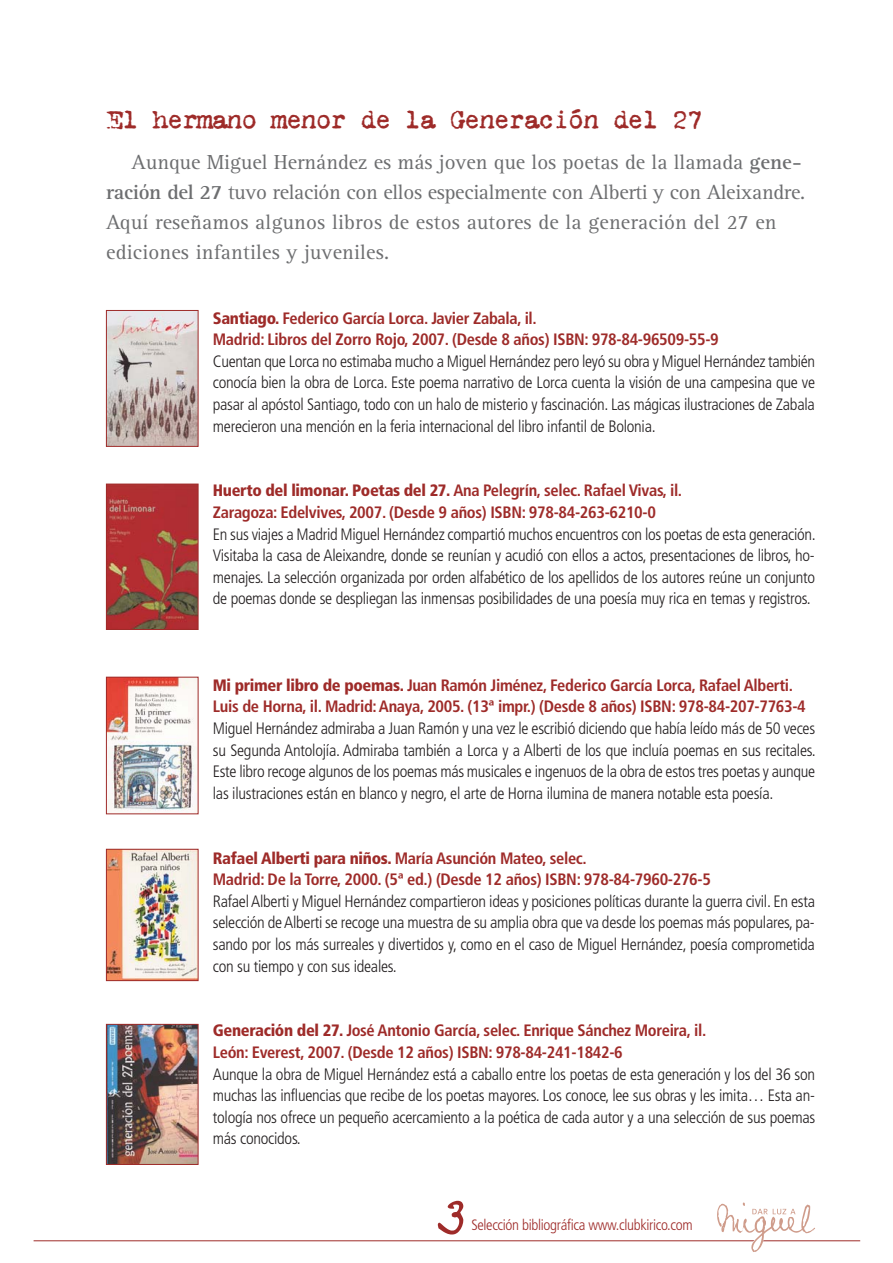
<style>
.page{position:relative;width:893px;height:1263px;background:#fff}
.page>*{position:absolute;margin:0;border:0;box-sizing:border-box;transform-origin:0 0}
.t1{font:27px "VT Portable Remington";letter-spacing:-.05em;color:#9e2b29}
.t2{font:21px/30px "Rotis Serif Std";color:#6d6e70}
.t3{font:300 condensed 16.5px/21.6px "Frutiger";letter-spacing:-.015em;color:#231f20;text-align:justify}
.t4{font:700 condensed 16.5px/21.6px "Frutiger";letter-spacing:-.02em;color:#9e2b29}
.t5{font:300 condensed 15px "Frutiger";letter-spacing:-.02em;color:#9e2b29}
.s1{font-weight:700}
.s2{font-weight:900}
</style>
<div class="page">
<img style="left:108px;top:312px;width:88px;height:133px">
<div style="left:106px;top:310px;width:92px;height:137px;border:1px solid #9e2b29"></div>
<img style="left:108px;top:486px;width:88px;height:142px">
<div style="left:106px;top:484px;width:92px;height:146px;border:1px solid #9e2b29"></div>
<img style="left:108px;top:679px;width:88px;height:133px">
<div style="left:106px;top:677px;width:92px;height:137px;border:1px solid #9e2b29"></div>
<img style="left:108px;top:851px;width:88px;height:128px">
<div style="left:106px;top:849px;width:92px;height:132px;border:1px solid #9e2b29"></div>
<img style="left:108px;top:1026px;width:88px;height:137px">
<div style="left:106px;top:1024px;width:92px;height:141px;border:1px solid #9e2b29"></div>
<svg style="left:438px;top:1201px;width:25px;height:34px"></svg>
<hr style="left:34px;top:1241px;width:826px;height:1px;background:#9e2b29">
<svg style="left:717px;top:1202px;width:98px;height:50px"></svg>
<h1 class="t1" style="left:107px;top:111px;width:597px">El hermano menor de la Generación del 27</h1>
<p class="t2" style="left:106px;top:149px;width:700px;text-indent:26px">Aunque Miguel Hernández es más joven que los poetas de la llamada <span class="s1">gene&shy;ración del 27</span> tuvo relación con ellos especialmente con Alberti y con Aleixandre.<br>Aquí reseñamos algunos libros de estos autores de la generación del 27 en ediciones infantiles y juveniles.</p>
<p class="t4" style="left:213px;top:308px;width:507px"><span class="s2">Santiago.</span> Federico García Lorca. Javier Zabala, il.<br>Madrid: Libros del Zorro Rojo, 2007. (Desde 8 años) ISBN: 978-84-96509-55-9</p>
<p class="t3" style="left:213px;top:352px;width:604px">Cuentan que Lorca no estimaba mucho a Miguel Hernández pero leyó su obra y Miguel Hernández también conocía bien la obra de Lorca. Este poema narrativo de Lorca cuenta la visión de una campesina que ve pasar al apóstol Santiago, todo con un halo de misterio y fascinación. Las mágicas ilustraciones de Zabala merecieron una mención en la feria internacional del libro infantil de Bolonia.</p>
<p class="t4" style="left:213px;top:481px;width:471px"><span class="s2">Huerto del limonar. Poetas del 27.</span> Ana Pelegrín, selec. Rafael Vivas, il.<br>Zaragoza: Edelvives, 2007. (Desde 9 años) ISBN: 978-84-263-6210-0</p>
<p class="t3" style="left:213px;top:524px;width:604px">En sus viajes a Madrid Miguel Hernández compartió muchos encuentros con los poetas de esta generación.<br>Visitaba la casa de Aleixandre, donde se reunían y acudió con ellos a actos, presentaciones de libros, ho&shy;menajes. La selección organizada por orden alfabético de los apellidos de los autores reúne un conjunto de poemas donde se despliegan las inmensas posibilidades de una poesía muy rica en temas y registros.</p>
<p class="t4" style="left:213px;top:676px;width:594px"><span class="s2">Mi primer libro de poemas.</span> Juan Ramón Jiménez, Federico García Lorca, Rafael Alberti.<br>Luis de Horna, il. Madrid: Anaya, 2005. (13ª impr.) (Desde 8 años) ISBN: 978-84-207-7763-4</p>
<p class="t3" style="left:213px;top:719px;width:604px">Miguel Hernández admiraba a Juan Ramón y una vez le escribió diciendo que había leído más de 50 veces su Segunda Antolojía. Admiraba también a Lorca y a Alberti de los que incluía poemas en sus recitales.<br>Este libro recoge algunos de los poemas más musicales e ingenuos de la obra de estos tres poetas y aunque las ilustraciones están en blanco y negro, el arte de Horna ilumina de manera notable esta poesía.</p>
<p class="t4" style="left:213px;top:848px;width:500px"><span class="s2">Rafael Alberti para niños.</span> María Asunción Mateo, selec.<br>Madrid: De la Torre, 2000. (5ª ed.) (Desde 12 años) ISBN: 978-84-7960-276-5</p>
<p class="t3" style="left:213px;top:892px;width:604px">Rafael Alberti y Miguel Hernández compartieron ideas y posiciones políticas durante la guerra civil. En esta selección de Alberti se recoge una muestra de su amplia obra que va desde los poemas más populares, pa&shy;sando por los más surreales y divertidos y, como en el caso de Miguel Hernández, poesía comprometida con su tiempo y con sus ideales.</p>
<p class="t4" style="left:213px;top:1021px;width:495px"><span class="s2">Generación del 27.</span> José Antonio García, selec. Enrique Sánchez Moreira, il.<br>León: Everest, 2007. (Desde 12 años) ISBN: 978-84-241-1842-6</p>
<p class="t3" style="left:213px;top:1064px;width:604px">Aunque la obra de Miguel Hernández está a caballo entre los poetas de esta generación y los del 36 son muchas las influencias que recibe de los poetas mayores. Los conoce, lee sus obras y les imita… Esta an&shy;tología nos ofrece un pequeño acercamiento a la poética de cada autor y a una selección de sus poemas más conocidos.</p>
<p class="t5" style="left:471px;top:1219px;width:223px">Selección bibliográfica www.clubkirico.com</p>
</div>
